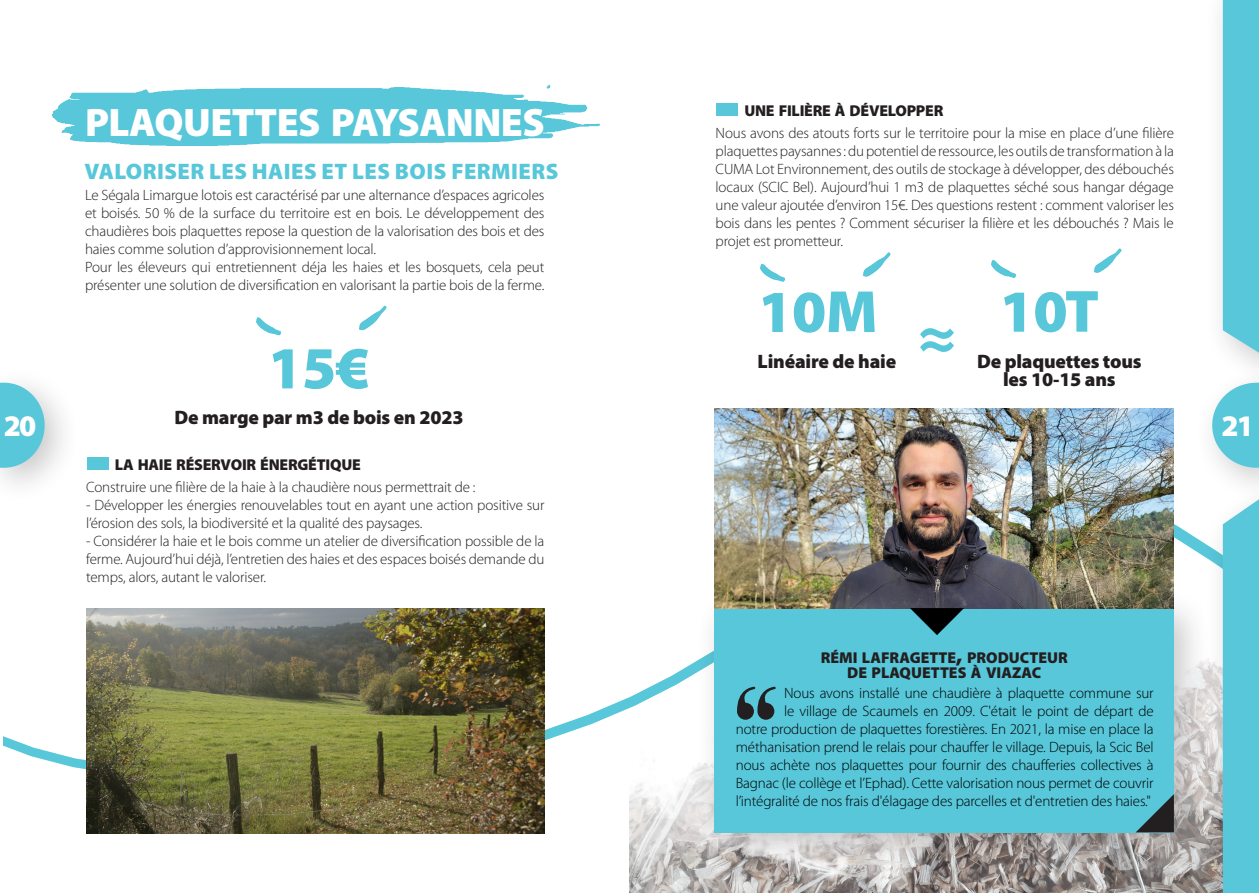
<style>
.page{position:relative;width:1259px;height:893px;background:#fff}
.page>*{position:absolute;margin:0;border:0;box-sizing:border-box;transform-origin:0 0}
.chifrecles_bleuxaxe02{font:900 60px "Myriad Pro";letter-spacing:-.01em;color:#57c7d9}
.titre_axe_02_article{font:900 39.9px "Myriad Pro";letter-spacing:-.015em;color:#fff}
.t1{font:900 30px "Myriad Pro";color:#fff}
.soustitre_axe_02_article{font:900 22.5px "Myriad Pro";letter-spacing:.02em;color:#57c7d9}
.chifreclesmessage_bleuxaxe02{font:900 19.5px "Myriad Pro";letter-spacing:-.01em;color:#231f20}
.titre{font:900 15.75px "Myriad Pro";letter-spacing:-.015em;color:#231f20}
.conclusion{font:900 15.75px "Myriad Pro";color:#231f20}
.corpdetexte_axe_02_article{font:300 15px/18px "Myriad Pro";letter-spacing:-.01em;color:#231f20;text-align:justify}
.verbatime{font:300 15px/18px "Myriad Pro";letter-spacing:-.01em;color:#000;text-align:right}
.s1{font-size:22.5px}
</style>
<div class="page">
<img style="left:629px;top:524px;width:574px;height:369px">
<div style="left:1203px;top:0;width:56px;height:394px;background:#fbfbfb"></div>
<svg style="left:1222px;top:0;width:37px;height:361px"></svg>
<div style="left:1203px;top:475px;width:56px;height:418px;background:#231f20;opacity:.25"></div>
<div style="left:1222px;top:504px;width:37px;height:389px;background:#57c7d9"></div>
<div style="left:1193px;top:364px;width:66px;height:140px;background:#231f20;opacity:.25"></div>
<svg style="left:1212px;top:383px;width:47px;height:85px"></svg>
<div style="left:0;top:365px;width:81px;height:139px;background:#231f20;opacity:.25"></div>
<div style="left:0;top:383px;width:21px;height:85px;background:#57c7d9"></div>
<img style="left:21px;top:84px;width:587px;height:750px">
<div style="left:695px;top:589px;width:516px;height:281px;background:#231f20;opacity:.25"></div>
<div style="left:714px;top:608px;width:460px;height:224px;background:#57c7d9"></div>
<svg style="left:1136px;top:794px;width:38px;height:38px"></svg>
<svg style="left:1061px;top:608px;width:54px;height:1px"></svg>
<img style="left:714px;top:408px;width:460px;height:200px">
<svg style="left:910px;top:608px;width:54px;height:27px"></svg>
<div style="left:87px;top:457px;width:21px;height:13px;background:#57c7d9"></div>
<div style="left:716px;top:103px;width:22px;height:13px;background:#57c7d9"></div>
<img style="left:191px;top:238px;width:255px;height:160px">
<img style="left:760px;top:252px;width:131px;height:30px">
<img style="left:991px;top:248px;width:131px;height:30px">
<img style="left:87px;top:608px;width:457px;height:226px">
<svg style="left:737px;top:687px;width:38px;height:33px"></svg>
<p class="titre" style="left:744px;top:102px;width:201px">UNE FILIÈRE À DÉVELOPPER</p>
<p class="titre_axe_02_article" style="left:85px;top:100px;width:461px">PLAQUETTES PAYSANNES</p>
<p class="corpdetexte_axe_02_article" style="left:715px;top:124px;width:460px">Nous avons des atouts forts sur le territoire pour la mise en place d’une filière plaquettes paysannes : du potentiel de ressource, les outils de transformation à la CUMA Lot Environnement, des outils de stockage à développer, des débouchés locaux (SCIC Bel). Aujourd’hui 1 m3 de plaquettes séché sous hangar dégage une valeur ajoutée d’environ 15€. Des questions restent : comment valoriser les bois dans les pentes ? Comment sécuriser la filière et les débouchés ? Mais le projet est prometteur.</p>
<p class="soustitre_axe_02_article" style="left:84px;top:158px;width:475px">VALORISER LES HAIES ET LES BOIS FERMIERS</p>
<p class="corpdetexte_axe_02_article" style="left:85px;top:186px;width:461px">Le Ségala Limargue lotois est caractérisé par une alternance d’espaces agricoles et boisés. 50 % de la surface du territoire est en bois. Le développement des chaudières bois plaquettes repose la question de la valorisation des bois et des haies comme solution d’approvisionnement local.</p>
<p class="corpdetexte_axe_02_article" style="left:85px;top:258px;width:461px">Pour les éleveurs qui entretiennent déja les haies et les bosquets, cela peut présenter une solution de diversification en valorisant la partie bois de la ferme.</p>
<p class="chifrecles_bleuxaxe02" style="left:999px;top:277px;width:101px">10T</p>
<p class="chifreclesmessage_bleuxaxe02" style="left:977px;top:350px;width:166px">De plaquettes tous</p>
<p class="chifreclesmessage_bleuxaxe02" style="left:1003px;top:368px;width:114px">les 10-15 ans</p>
<p class="chifrecles_bleuxaxe02" style="left:758px;top:278px;width:121px">10M</p>
<p class="chifreclesmessage_bleuxaxe02" style="left:757px;top:350px;width:140px">Linéaire de haie</p>
<p class="chifrecles_bleuxaxe02" style="left:919px;top:301px;width:37px">≈</p>
<p class="chifrecles_bleuxaxe02" style="left:268px;top:334px;width:103px">15€</p>
<p class="chifreclesmessage_bleuxaxe02" style="left:175px;top:406px;width:290px">De marge par m3 de bois en 2023</p>
<h3 class="t1" style="left:4px;top:409px;width:34px">20</h3>
<h3 class="t1" style="left:1221px;top:409px;width:34px">21</h3>
<p class="titre" style="left:115px;top:456px;width:247px">LA HAIE RÉSERVOIR ÉNERGÉTIQUE</p>
<p class="corpdetexte_axe_02_article" style="left:86px;top:478px;width:391px">Construire une filière de la haie à la chaudière nous permettrait de :</p>
<p class="corpdetexte_axe_02_article" style="left:86px;top:496px;width:460px">- Développer les énergies renouvelables tout en ayant une action positive sur l’érosion des sols, la biodiversité et la qualité des paysages.</p>
<p class="corpdetexte_axe_02_article" style="left:86px;top:532px;width:460px">- Considérer la haie et le bois comme un atelier de diversification possible de la ferme. Aujourd’hui déjà, l’entretien des haies et des espaces boisés demande du temps, alors, autant le valoriser.</p>
<p class="conclusion" style="left:820px;top:648px;width:249px">RÉMI LAFRAGETTE<span class="s1">,</span> PRODUCTEUR</p>
<p class="conclusion" style="left:847px;top:663px;width:196px">DE PLAQUETTES À VIAZAC</p>
<p class="verbatime" style="left:736px;top:684px;width:419px">Nous avons installé une chaudière à plaquette commune sur<br>le village de Scaumels en 2009. C'était le point de départ de<br>notre production de plaquettes forestières. En 2021, la mise en place la méthanisation prend le relais pour chauffer le village. Depuis, la Scic Bel nous achète nos plaquettes pour fournir des chaufferies collectives à Bagnac (le collège et l’Ephad). Cette valorisation nous permet de couvrir l’intégralité de nos frais d'élagage des parcelles et d'entretien des haies."</p>
</div>
